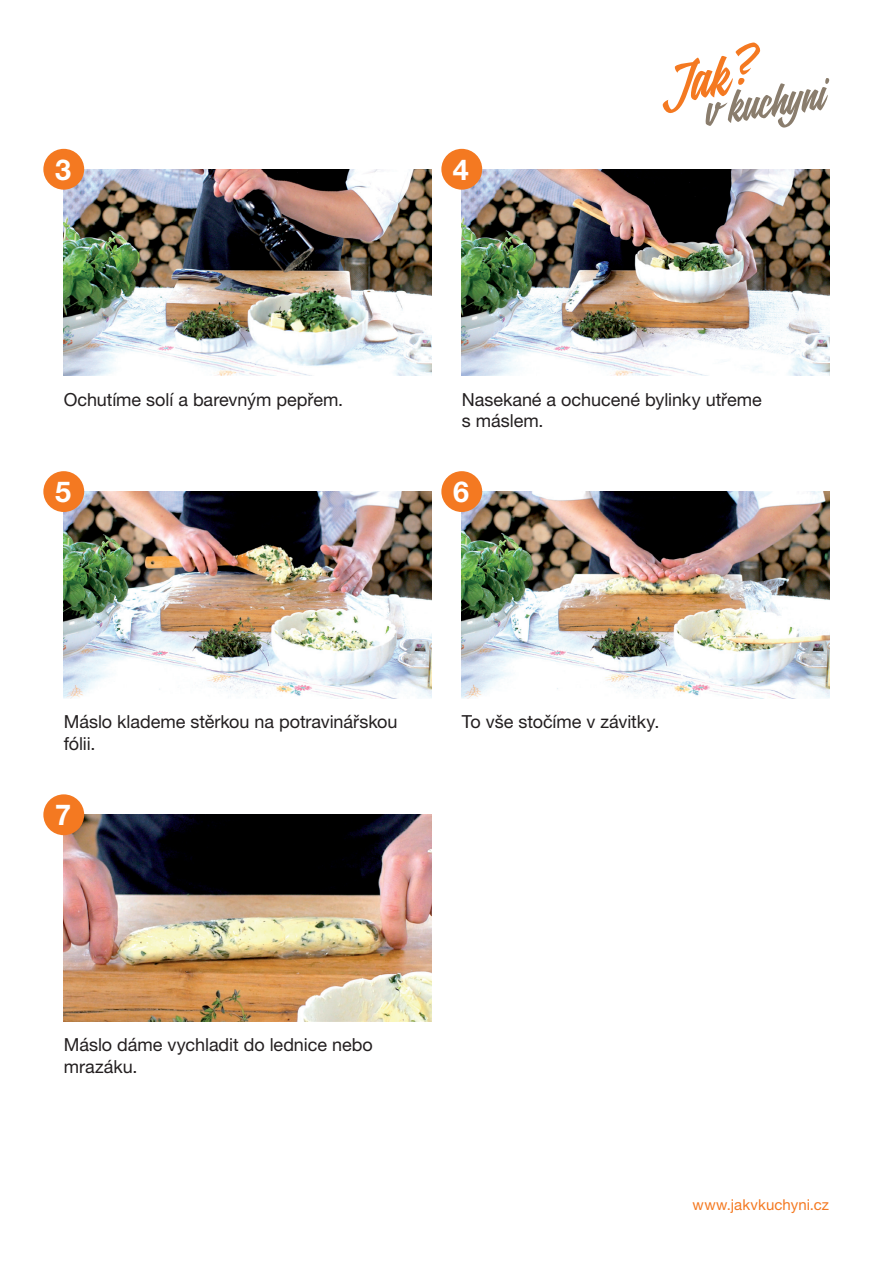
<style>
.page{position:relative;width:893px;height:1263px;background:#fff}
.page>*{position:absolute;margin:0;border:0;box-sizing:border-box;transform-origin:0 0}
.t1{font:700 28.8px "Helvetica Neue LT Pro";color:#fff}
.t2{font:18px/21.6px "Helvetica Neue LT Pro";letter-spacing:-.005em;color:#231f20}
.t3{font:15px "Helvetica Neue LT Pro";letter-spacing:.005em;color:#f47921}
</style>
<div class="page">
<img style="left:64px;top:169px;width:367px;height:207px">
<div style="left:43px;top:149px;width:41px;height:41px;background:#f47921;border-radius:50%"></div>
<img style="left:462px;top:169px;width:367px;height:207px">
<div style="left:441px;top:149px;width:41px;height:41px;background:#f47921;border-radius:50%"></div>
<img style="left:64px;top:492px;width:367px;height:206px">
<div style="left:43px;top:471px;width:41px;height:41px;background:#f47921;border-radius:50%"></div>
<img style="left:462px;top:492px;width:367px;height:206px">
<div style="left:441px;top:471px;width:41px;height:41px;background:#f47921;border-radius:50%"></div>
<img style="left:64px;top:815px;width:367px;height:206px">
<div style="left:43px;top:794px;width:41px;height:41px;background:#f47921;border-radius:50%"></div>
<svg style="left:663px;top:42px;width:166px;height:86px"></svg>
<h1 class="t1" style="left:55px;top:151px;width:18px">3</h1>
<h1 class="t1" style="left:453px;top:151px;width:18px">4</h1>
<p class="t2" style="left:64px;top:388px;width:281px">Ochutíme solí a barevným pepřem.</p>
<p class="t2" style="left:462px;top:388px;width:301px">Nasekané a ochucené bylinky utřeme s máslem.</p>
<h1 class="t1" style="left:55px;top:474px;width:18px">5</h1>
<h1 class="t1" style="left:453px;top:474px;width:18px">6</h1>
<p class="t2" style="left:64px;top:711px;width:335px">Máslo klademe stěrkou na potravinářskou fólii.</p>
<h1 class="t1" style="left:55px;top:797px;width:18px">7</h1>
<p class="t2" style="left:462px;top:711px;width:199px">To vše stočíme v závitky.</p>
<p class="t2" style="left:64px;top:1034px;width:310px">Máslo dáme vychladit do lednice nebo mrazáku.</p>
<p class="t3" style="left:693px;top:1195px;width:138px">www.jakvkuchyni.cz</p>
</div>
